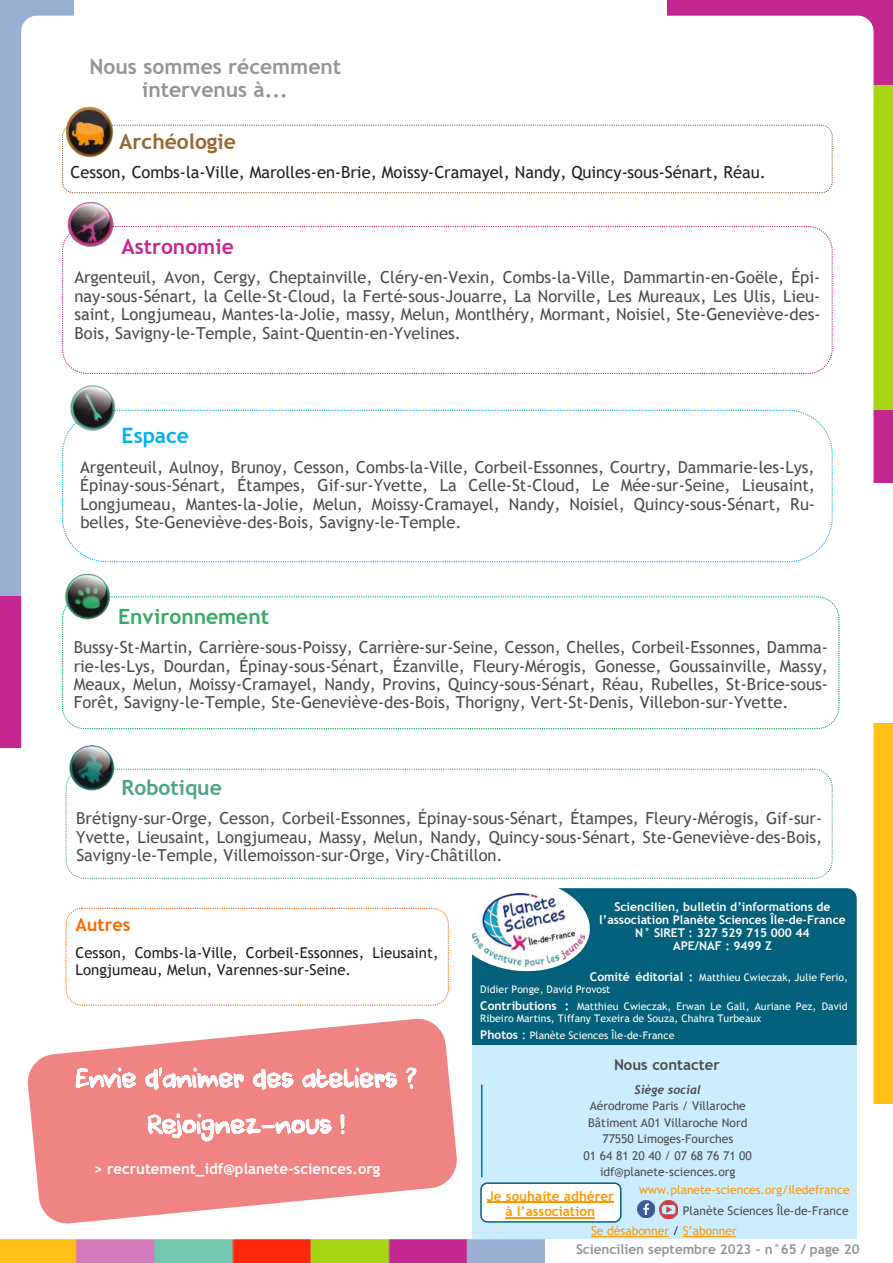
<style>
.page{position:relative;width:893px;height:1263px;background:#fff}
.page>*{position:absolute;margin:0;border:0;box-sizing:border-box;transform-origin:0 0}
.t1{font:24px/46.2px "DK Cool Crayon";color:#fff;text-align:center}
.t2{font:700 21px/23.5px "Trebuchet MS";color:#939598;text-align:center}
.t3{font:700 21px "Trebuchet MS";color:#37aa65}
.t4{font:700 21px "Trebuchet MS";color:#963}
.t5{font:700 21px "Trebuchet MS";color:#c52790}
.t6{font:700 21px "Trebuchet MS";color:#4da38a}
.t7{font:700 21px "Trebuchet MS";color:#00b0f0}
.t8{font:700 18px "Trebuchet MS";color:#f60}
.t9{font:16.65px "Trebuchet MS";letter-spacing:-.005em;color:#4b4c4d}
.t10{font:16.5px/18.5px "Trebuchet MS";color:#4b4c4d;text-align:justify}
.t11{font:16.5px "Trebuchet MS";color:#231f20}
.t12{font:15px/17px "Trebuchet MS";color:#231f20}
.t13{font:700 15px "Trebuchet MS";color:#fff}
.t14{font:700 15px "Trebuchet MS";color:#4b4c4d}
.t15{font:700 13.5px "Trebuchet MS";color:#939598}
.t16{font:700 13.5px/15.1px "Trebuchet MS";color:#ff9800;text-align:center}
.t17{font:12px/16.5px "Trebuchet MS";color:#4b4c4d;text-align:center}
.t18{font:700 12px/13px "Trebuchet MS";letter-spacing:-.005em;color:#fff;text-align:center}
.t19{font:12px "Trebuchet MS";color:#ff9800}
.t20{font:italic 700 12px "Trebuchet";color:#4b4c4d}
.t21{font:10.5px/12px "Trebuchet MS";letter-spacing:.005em;color:#fff}
.s1{font-weight:700;font-size:12px}
.s2{font-size:12px}
.s3{color:#ff9800}
.s4{color:#231f20}
</style>
<div class="page">
<div style="left:668px;top:0;width:225px;height:482px;background:#c52790"></div>
<div style="left:771px;top:723px;width:122px;height:381px;background:#ffbf16"></div>
<div style="left:772px;top:86px;width:121px;height:324px;background:#a6d514"></div>
<div style="left:0;top:0;width:73px;height:748px;background:#99aed3"></div>
<div style="left:0;top:597px;width:114px;height:151px;background:#c52790"></div>
<div style="left:21px;top:16px;width:852px;height:1243px;background:#fff;border-radius:16px"></div>
<div style="left:472px;top:888px;width:385px;height:373px;background:#04617b;border-radius:10px"></div>
<div style="left:472px;top:1045px;width:385px;height:205px;background:#ccecff"></div>
<hr style="left:481px;top:1084px;width:1px;height:93px;background:#0070c0">
<svg style="left:472px;top:888px;width:120px;height:86px"></svg>
<img style="left:472px;top:894px;width:112px;height:73px">
<div style="left:480px;top:1182px;width:141px;height:41px;background:#fff;border:2px solid #04617b;border-radius:6px"></div>
<img style="left:637px;top:1200px;width:18px;height:18px">
<img style="left:660px;top:1201px;width:17px;height:17px">
<hr style="left:591px;top:1236px;width:78px;height:1px;background:#ff9800">
<hr style="left:682px;top:1236px;width:54px;height:1px;background:#ff9800">
<hr style="left:487px;top:1202px;width:127px;height:1px;background:#ff9800">
<hr style="left:505px;top:1217px;width:90px;height:1px;background:#ff9800">
<div style="left:523px;top:1239px;width:368px;height:24px;background:#fff"></div>
<img style="left:0;top:1239px;width:545px;height:24px">
<div style="left:62px;top:596px;width:777px;height:133px;border:1px dashed #00b050;border-radius:22px"></div>
<img style="left:62px;top:573px;width:52px;height:49px">
<div style="left:62px;top:125px;width:771px;height:68px;border:1px dashed #963;border-radius:11px"></div>
<img style="left:64px;top:106px;width:51px;height:51px">
<div style="left:66px;top:769px;width:767px;height:110px;border:1px dashed #4da38a;border-radius:18px"></div>
<img style="left:66px;top:745px;width:51px;height:48px">
<div style="left:66px;top:908px;width:383px;height:98px;border:1px dashed #f60;border-radius:16px"></div>
<div style="left:62px;top:410px;width:771px;height:152px;border:1px dashed #00b0f0;border-radius:44px"></div>
<img style="left:68px;top:385px;width:49px;height:48px">
<div style="left:62px;top:226px;width:771px;height:148px;border:1px dashed #c52790;border-radius:24px"></div>
<img style="left:64px;top:202px;width:53px;height:45px">
<svg style="left:27px;top:1018px;width:430px;height:206px;fill:#f08482"></svg>
<p class="t2" style="left:90px;top:54px;width:253px">Nous sommes récemment intervenus à...</p>
<p class="t4" style="left:119px;top:128px;width:118px">Archéologie</p>
<p class="t11" style="left:70px;top:162px;width:697px">Cesson, Combs-la-Ville, Marolles-en-Brie, Moissy-Cramayel, Nandy, Quincy-sous-Sénart, Réau.</p>
<p class="t5" style="left:121px;top:233px;width:114px">Astronomie</p>
<p class="t10" style="left:74px;top:268px;width:747px">Argenteuil, Avon, Cergy, Cheptainville, Cléry-en-Vexin, Combs-la-Ville, Dammartin-en-Goële, Épi&shy;nay-sous-Sénart, la Celle-St-Cloud, la Ferté-sous-Jouarre, La Norville, Les Mureaux, Les Ulis, Lieu&shy;saint, Longjumeau, Mantes-la-Jolie, massy, Melun, Montlhéry, Mormant, Noisiel, Ste-Geneviève-des-Bois, Savigny-le-Temple, Saint-Quentin-en-Yvelines.</p>
<p class="t7" style="left:122px;top:423px;width:69px">Espace</p>
<p class="t10" style="left:80px;top:458px;width:736px">Argenteuil, Aulnoy, Brunoy, Cesson, Combs-la-Ville, Corbeil-Essonnes, Courtry, Dammarie-les-Lys, Épinay-sous-Sénart, Étampes, Gif-sur-Yvette, La Celle-St-Cloud, Le Mée-sur-Seine, Lieusaint, Longjumeau, Mantes-la-Jolie, Melun, Moissy-Cramayel, Nandy, Noisiel, Quincy-sous-Sénart, Ru&shy;belles, Ste-Geneviève-des-Bois, Savigny-le-Temple.</p>
<p class="t3" style="left:118px;top:603px;width:153px">Environnement</p>
<p class="t10" style="left:74px;top:638px;width:756px">Bussy-St-Martin, Carrière-sous-Poissy, Carrière-sur-Seine, Cesson, Chelles, Corbeil-Essonnes, Damma&shy;rie-les-Lys, Dourdan, Épinay-sous-Sénart, Ézanville, Fleury-Mérogis, Gonesse, Goussainville, Massy,</p>
<p class="t9" style="left:74px;top:673px;width:755px">Meaux, Melun, Moissy-Cramayel, Nandy, Provins, Quincy-sous-Sénart, Réau, Rubelles, St-Brice-sous-</p>
<p class="t10" style="left:74px;top:693px;width:716px">Forêt, Savigny-le-Temple, Ste-Geneviève-des-Bois, Thorigny, Vert-St-Denis, Villebon-sur-Yvette.</p>
<p class="t6" style="left:122px;top:774px;width:102px">Robotique</p>
<p class="t10" style="left:76px;top:809px;width:747px">Brétigny-sur-Orge, Cesson, Corbeil-Essonnes, Épinay-sous-Sénart, Étampes, Fleury-Mérogis, Gif-sur-Yvette, Lieusaint, Longjumeau, Massy, Melun, Nandy, Quincy-sous-Sénart, Ste-Geneviève-des-Bois, Savigny-le-Temple, Villemoisson-sur-Orge, Viry-Châtillon.</p>
<p class="t8" style="left:76px;top:913px;width:56px">Autres</p>
<p class="t12" style="left:76px;top:944px;width:365px">Cesson, Combs-la-Ville, Corbeil-Essonnes, Lieusaint,<br>Longjumeau, Melun, Varennes-sur-Seine.</p>
<h1 class="t1" style="left:75px;top:1056px;width:343px">Envie d’animer des ateliers ?<br>Rejoignez-nous !</h1>
<p class="t13" style="left:94px;top:1159px;width:288px">&gt; recrutement_idf@planete-sciences.org</p>
<p class="t18" style="left:599px;top:900px;width:248px">Sciencilien, bulletin d’informations de l’association Planète Sciences Île-de-France N° SIRET : 327 529 715 000 44<br>APE/NAF : 9499 Z</p>
<p class="t21" style="left:480px;top:971px;width:369px;text-indent:110px"><span class="s1">Comité éditorial :</span> Matthieu Cwieczak, Julie Ferio,<br>Didier Ponge, David Provost</p>
<p class="t21" style="left:480px;top:1000px;width:369px"><span class="s1">Contributions :</span> Matthieu Cwieczak, Erwan Le Gall, Auriane Pez, David<br>Ribeiro Martins, Tiffany Texeira de Souza, Chahra Turbeaux</p>
<p class="t21" style="left:480px;top:1029px;width:196px"><span class="s1">Photos</span> <span class="s2">:</span> Planète Sciences Île-de-France</p>
<p class="t14" style="left:614px;top:1055px;width:107px">Nous contacter</p>
<p class="t20" style="left:635px;top:1082px;width:68px">Siège social</p>
<p class="t17" style="left:584px;top:1097px;width:170px">Aérodrome Paris / Villaroche<br>Bâtiment A01 Villaroche Nord<br>77550 Limoges-Fourches<br>01 64 81 20 40 / 07 68 76 71 00 idf@planete-sciences.org</p>
<p class="t19" style="left:639px;top:1182px;width:212px">www.planete-sciences.org/iledefrance</p>
<p class="t17" style="left:591px;top:1200px;width:259px;line-height:20px;text-align:left;text-indent:92px">Planète Sciences Île-de-France<br><span class="s3">Se désabonner</span> <span class="s4">/</span> <span class="s3">S’abonner</span></p>
<p class="t16" style="left:487px;top:1188px;width:129px">Je souhaite adhérer à l’association</p>
<p class="t15" style="left:576px;top:1240px;width:285px">Sciencilien septembre 2023 - n°65 / page 20</p>
</div>
